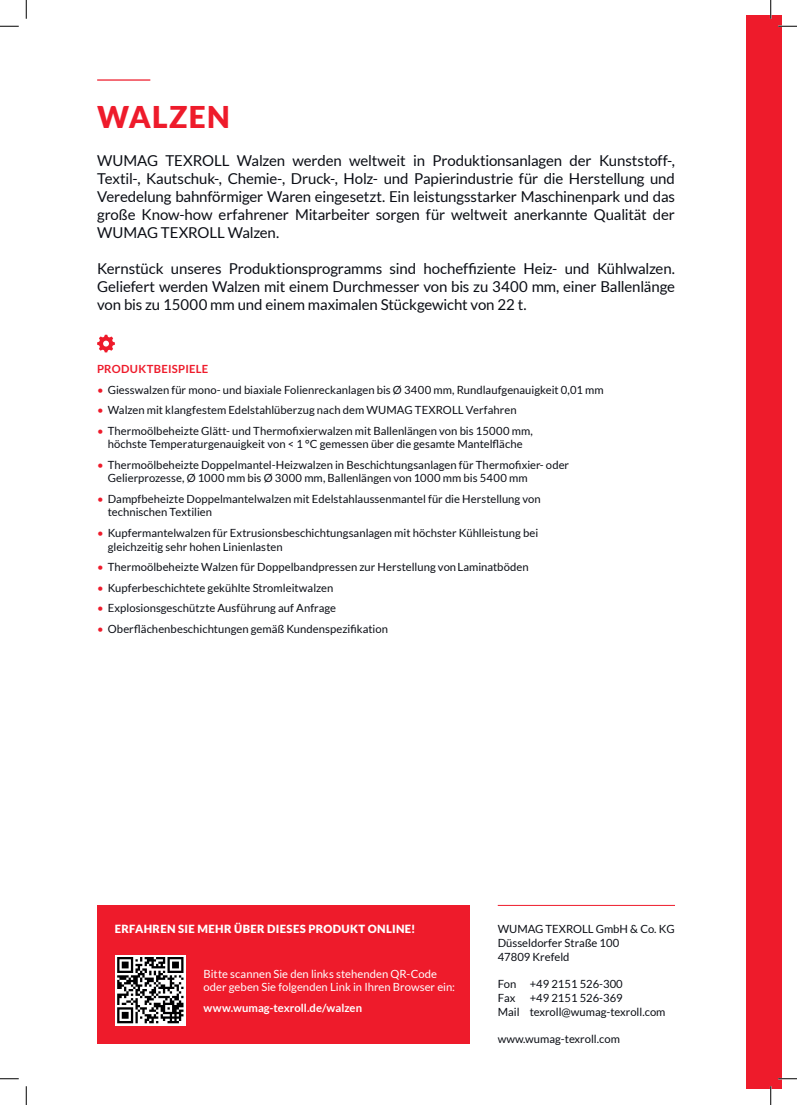
<style>
.page{position:relative;width:797px;height:1105px;background:#fff}
.page>*{position:absolute;margin:0;border:0;box-sizing:border-box;transform-origin:0 0}
.t1{font:900 30px "Lato";letter-spacing:.045em;color:#ee1b2b}
.t2{font:15px/18px "Lato";letter-spacing:-.01em;color:#0b0e15;text-align:justify}
.t3{font:11.25px/13.5px "Lato";color:#0b0e15}
.t4{font:11.25px/13.5px "Lato";letter-spacing:.005em;color:#fff}
.t5{font:900 11.25px "Lato";letter-spacing:.03em;color:#fff}
.t6{font:700 11.25px "Lato";letter-spacing:.005em;color:#fff}
.t7{font:700 11.25px "Lato";letter-spacing:.025em;color:#ee1b2b}
.s1{color:#ee1b2b}
</style>
<div class="page">
<div style="left:746px;top:16px;width:35px;height:1073px;background:#ee1b2b"></div>
<hr style="left:97px;top:79px;width:53px;height:2px;background:#ee1b2b">
<svg style="left:97px;top:335px;width:18px;height:17px"></svg>
<div style="left:97px;top:905px;width:372px;height:138px;background:#ee1b2b"></div>
<svg style="left:115px;top:955px;width:71px;height:70px"></svg>
<svg style="left:117px;top:957px;width:66px;height:66px;background:#7d7d7e"></svg>
<hr style="left:498px;top:905px;width:177px;height:1px;background:#ee1b2b">
<svg style="left:0;top:25px;width:19px;height:2px"></svg>
<svg style="left:778px;top:25px;width:19px;height:2px"></svg>
<svg style="left:0;top:1078px;width:19px;height:1px"></svg>
<svg style="left:778px;top:1078px;width:19px;height:1px"></svg>
<svg style="left:25px;top:0;width:2px;height:19px"></svg>
<svg style="left:25px;top:1086px;width:2px;height:19px"></svg>
<svg style="left:770px;top:0;width:1px;height:19px"></svg>
<svg style="left:770px;top:1086px;width:1px;height:19px"></svg>
<h1 class="t1" style="left:97px;top:100px;width:134px">WALZEN</h1>
<p class="t2" style="left:97px;top:151px;width:579px">WUMAG TEXROLL Walzen werden weltweit in Produktionsanlagen der Kunststoff-, Textil-, Kautschuk-, Chemie-, Druck-, Holz- und Papierindustrie für die Herstellung und Veredelung bahnförmiger Waren eingesetzt. Ein leistungsstarker Maschinenpark und das große Know-how erfahrener Mitarbeiter sorgen für weltweit anerkannte Qualität der WUMAG TEXROLL Walzen.</p>
<h2 class="t2" style="left:97px;top:259px;width:579px">Kernstück unseres Produktionsprogramms sind hocheffiziente Heiz- und Kühlwalzen.<br>Geliefert werden Walzen mit einem Durchmesser von bis zu 3400 mm, einer Ballenlänge von bis zu 15000 mm und einem maximalen Stückgewicht von 22 t.</h2>
<p class="t7" style="left:97px;top:362px;width:113px">PRODUKTBEISPIELE</p>
<p class="t3" style="left:97px;top:383px;width:508px"><span class="s1">•</span> Giesswalzen für mono- und biaxiale Folienreckanlagen bis Ø 3400 mm, Rundlaufgenauigkeit 0,01 mm</p>
<p class="t3" style="left:97px;top:403px;width:421px"><span class="s1">•</span> Walzen mit klangfestem Edelstahlüberzug nach dem WUMAG TEXROLL Verfahren</p>
<p class="t3" style="left:97px;top:424px;width:437px;text-align:center"><span class="s1">•</span> Thermoölbeheizte Glätt- und Thermofixierwalzen mit Ballenlängen von bis 15000 mm, höchste Temperaturgenauigkeit von &lt; 1 °C gemessen über die gesamte Mantelfläche</p>
<p class="t3" style="left:108px;top:458px;width:463px;text-indent:-11px"><span class="s1">•</span> Thermoölbeheizte Doppelmantel-Heizwalzen in Beschichtungsanlagen für Thermofixier- oder<br>Gelierprozesse, Ø 1000 mm bis Ø 3000 mm, Ballenlängen von 1000 mm bis 5400 mm</p>
<p class="t3" style="left:108px;top:492px;width:434px;text-indent:-11px"><span class="s1">•</span> Dampfbeheizte Doppelmantelwalzen mit Edelstahlaussenmantel für die Herstellung von technischen Textilien</p>
<p class="t3" style="left:108px;top:526px;width:432px;text-indent:-11px"><span class="s1">•</span> Kupfermantelwalzen für Extrusionsbeschichtungsanlagen mit höchster Kühlleistung bei gleichzeitig sehr hohen Linienlasten</p>
<p class="t3" style="left:97px;top:560px;width:433px"><span class="s1">•</span> Thermoölbeheizte Walzen für Doppelbandpressen zur Herstellung von Laminatböden</p>
<p class="t3" style="left:97px;top:581px;width:238px"><span class="s1">•</span> Kupferbeschichtete gekühlte Stromleitwalzen</p>
<p class="t3" style="left:97px;top:601px;width:240px"><span class="s1">•</span> Explosionsgeschützte Ausführung auf Anfrage</p>
<p class="t3" style="left:97px;top:622px;width:292px"><span class="s1">•</span> Oberflächenbeschichtungen gemäß Kundenspezifikation</p>
<p class="t5" style="left:115px;top:922px;width:302px">ERFAHREN SIE MEHR ÜBER DIESES PRODUKT ONLINE!</p>
<p class="t4" style="left:203px;top:967px;width:253px">Bitte scannen Sie den links stehenden QR-Code oder geben Sie folgenden Link in Ihren Browser ein:</p>
<p class="t6" style="left:203px;top:1001px;width:160px">www.wumag-texroll.de/walzen</p>
<p class="t3" style="left:498px;top:922px;width:178px">WUMAG TEXROLL GmbH &amp; Co. KG<br>Düsseldorfer Straße 100<br>47809 Krefeld</p>
<p class="t3" style="left:498px;top:977px;width:126px">Fon +49 2151 526-300<br>Fax</p>
<p class="t3" style="left:498px;top:991px;width:169px;text-indent:32px">+49 2151 526-369<br>Mail texroll@wumag-texroll.com</p>
<p class="t3" style="left:498px;top:1032px;width:124px">www.wumag-texroll.com</p>
</div>
